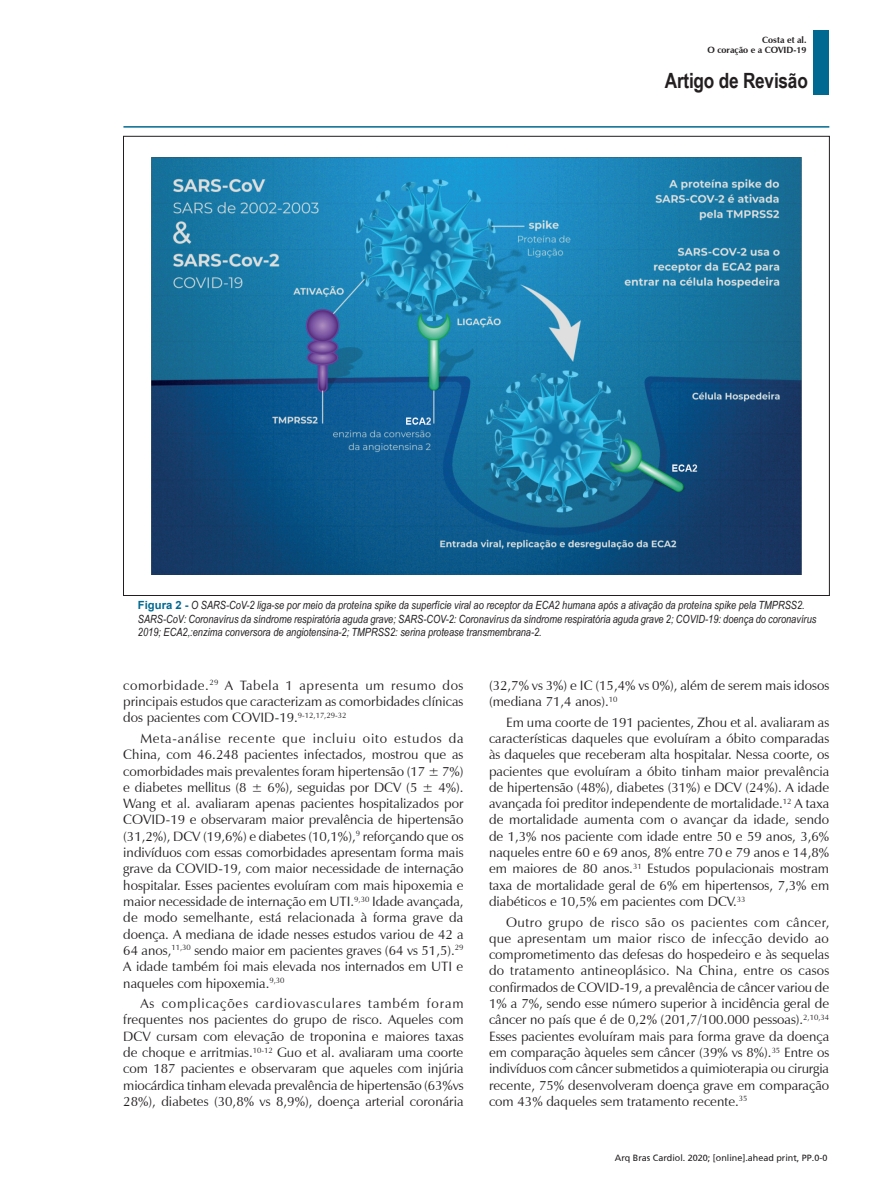
<style>
.page{position:relative;width:893px;height:1191px;background:#fff}
.page>*{position:absolute;margin:0;border:0;box-sizing:border-box;transform-origin:0 0}
.t1{font:700 21px "Arial Narrow";letter-spacing:-.01em;color:#231f20}
.t2{font:13.5px/16.4px "Zapf Humanist 601 BT";color:#231f20;text-align:justify}
.t3{font:italic 11.25px/13.5px "Arial Narrow";color:#231f20}
.t4{font:9px "Frutiger";color:#231f20}
.t5{font:700 9px/10.8px "Zapf Humanist 601 BT";color:#231f20;text-align:right}
.s1{font-family:"Arial";font-weight:700;font-style:normal;color:#006991}
</style>
<div class="page">
<hr style="left:123px;top:126px;width:706px;height:2px;background:#006991">
<div style="left:813px;top:30px;width:16px;height:64px;background:#006991"></div>
<img style="left:151px;top:158px;width:651px;height:416px">
<p class="t5" style="left:707px;top:34px;width:101px">Costa et al.<br>O coração e a COVID-19</p>
<h1 class="t1" style="left:665px;top:65px;width:145px">Artigo de Revisão</h1>
<p class="t3" style="left:138px;top:598px;width:680px"><span class="s1">Figura 2 -</span> O SARS-CoV-2 liga-se por meio da proteína spike da superfície viral ao receptor da ECA2 humana após a ativação da proteína spike pela TMPRSS2.<br>SARS-CoV: Coronavírus da síndrome respiratória aguda grave; SARS-COV-2: Coronavírus da síndrome respiratória aguda grave 2; COVID-19: doença do coronavírus<br>2019; ECA2,:enzima conversora de angiotensina-2; TMPRSS2: serina protease transmembrana-2.</p>
<p class="t2" style="left:123px;top:677px;width:342px">comorbidade.<sup>29</sup> A Tabela 1 apresenta um resumo dos principais estudos que caracterizam as comorbidades clínicas dos pacientes com COVID-19.<sup>9-12,17,29-32</sup></p>
<p class="t2" style="left:123px;top:730px;width:342px;text-indent:17px">Meta-análise recente que incluiu oito estudos da China, com 46.248 pacientes infectados, mostrou que as comorbidades mais prevalentes foram hipertensão (17 ± 7%) e diabetes mellitus (8 ± 6%), seguidas por DCV (5 ± 4%).<br>Wang et al. avaliaram apenas pacientes hospitalizados por COVID-19 e observaram maior prevalência de hipertensão (31,2%), DCV (19,6%) e diabetes (10,1%),<sup>9</sup> reforçando que os indivíduos com essas comorbidades apresentam forma mais grave da COVID-19, com maior necessidade de internação hospitalar. Esses pacientes evoluíram com mais hipoxemia e maior necessidade de internação em UTI.<sup>9,30</sup> Idade avançada, de modo semelhante, está relacionada à forma grave da doença. A mediana de idade nesses estudos variou de 42 a 64 anos,<sup>11,30</sup> sendo maior em pacientes graves (64 vs 51,5).<sup>29<br></sup>A idade também foi mais elevada nos internados em UTI e naqueles com hipoxemia.<sup>9,30</sup></p>
<p class="t2" style="left:123px;top:995px;width:342px;text-indent:17px">As complicações cardiovasculares também foram frequentes nos pacientes do grupo de risco. Aqueles com DCV cursam com elevação de troponina e maiores taxas de choque e arritmias.<sup>10-12</sup> Guo et al. avaliaram uma coorte com 187 pacientes e observaram que aqueles com injúria miocárdica tinham elevada prevalência de hipertensão (63%vs 28%), diabetes (30,8% vs 8,9%), doença arterial coronária</p>
<p class="t2" style="left:489px;top:677px;width:342px">(32,7% vs 3%) e IC (15,4% vs 0%), além de serem mais idosos (mediana 71,4 anos).<sup>10</sup></p>
<p class="t2" style="left:489px;top:714px;width:342px;text-indent:17px">Em uma coorte de 191 pacientes, Zhou et al. avaliaram as características daqueles que evoluíram a óbito comparadas às daqueles que receberam alta hospitalar. Nessa coorte, os pacientes que evoluíram a óbito tinham maior prevalência de hipertensão (48%), diabetes (31%) e DCV (24%). A idade avançada foi preditor independente de mortalidade.<sup>12</sup> A taxa de mortalidade aumenta com o avançar da idade, sendo de 1,3% nos paciente com idade entre 50 e 59 anos, 3,6% naqueles entre 60 e 69 anos, 8% entre 70 e 79 anos e 14,8% em maiores de 80 anos.<sup>31</sup> Estudos populacionais mostram taxa de mortalidade geral de 6% em hipertensos, 7,3% em diabéticos e 10,5% em pacientes com DCV.<sup>33</sup></p>
<p class="t2" style="left:489px;top:913px;width:342px;text-indent:17px">Outro grupo de risco são os pacientes com câncer, que apresentam um maior risco de infecção devido ao comprometimento das defesas do hospedeiro e às sequelas do tratamento antineoplásico. Na China, entre os casos confirmados de COVID-19, a prevalência de câncer variou de 1% a 7%, sendo esse número superior à incidência geral de câncer no país que é de 0,2% (201,7/100.000 pessoas).<sup>2,10,34<br></sup>Esses pacientes evoluíram mais para forma grave da doença em comparação àqueles sem câncer (39% vs 8%).<sup>35</sup> Entre os indivíduos com câncer submetidos a quimioterapia ou cirurgia recente, 75% desenvolveram doença grave em comparação com 43% daqueles sem tratamento recente.<sup>35</sup></p>
<p class="t4" style="left:615px;top:1153px;width:214px">Arq Bras Cardiol. 2020; [online].ahead print, PP.0-0</p>
</div>
